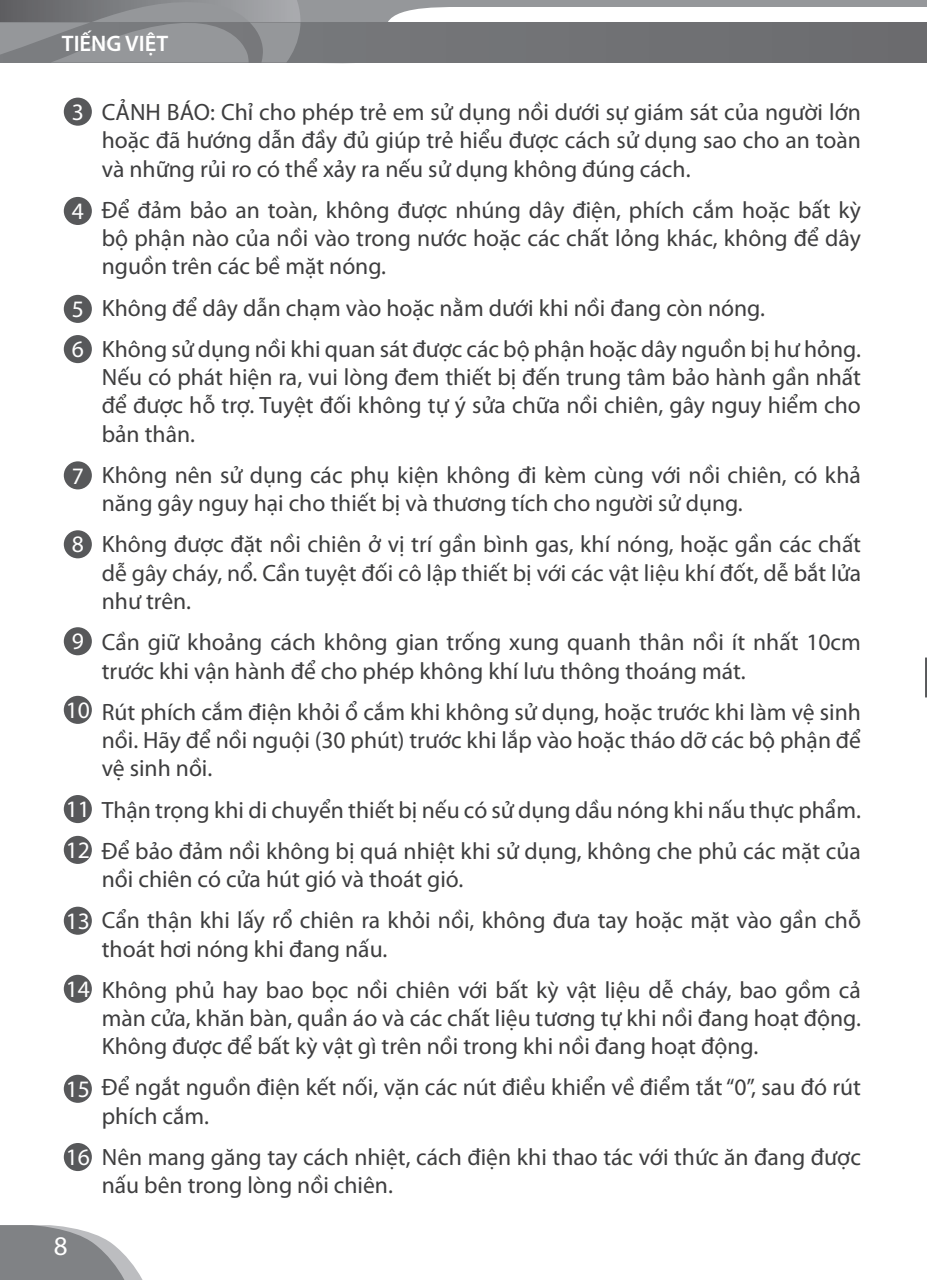
<style>
.page{position:relative;width:927px;height:1280px;background:#fff}
.page>*{position:absolute;margin:0;border:0;box-sizing:border-box;transform-origin:0 0}
.t1{font:27px "Myriad Pro";color:#fff}
.t2{font:23.62px/28.3px "Myriad Pro";color:#3e3e3f}
.t3{font:23.62px/40.3px "Myriad Pro";color:#fff}
.t4{font:600 22.5px "Myriad Pro";color:#fff}
</style>
<div class="page">
<div style="left:64px;top:197px;width:28px;height:28px;background:#57585a;border-radius:50%"></div>
<div style="left:64px;top:98px;width:28px;height:28px;background:#57585a;border-radius:50%"></div>
<div style="left:64px;top:295px;width:28px;height:28px;background:#57585a;border-radius:50%"></div>
<div style="left:64px;top:335px;width:28px;height:28px;background:#57585a;border-radius:50%"></div>
<div style="left:64px;top:461px;width:28px;height:28px;background:#57585a;border-radius:50%"></div>
<div style="left:64px;top:530px;width:28px;height:28px;background:#57585a;border-radius:50%"></div>
<div style="left:64px;top:627px;width:28px;height:28px;background:#57585a;border-radius:50%"></div>
<div style="left:64px;top:696px;width:28px;height:28px;background:#57585a;border-radius:50%"></div>
<div style="left:64px;top:795px;width:28px;height:28px;background:#57585a;border-radius:50%"></div>
<div style="left:64px;top:835px;width:28px;height:29px;background:#57585a;border-radius:50%"></div>
<div style="left:64px;top:906px;width:28px;height:28px;background:#57585a;border-radius:50%"></div>
<div style="left:64px;top:974px;width:28px;height:28px;background:#57585a;border-radius:50%"></div>
<div style="left:64px;top:1074px;width:28px;height:28px;background:#57585a;border-radius:50%"></div>
<div style="left:64px;top:1142px;width:28px;height:29px;background:#57585a;border-radius:50%"></div>
<svg style="left:925px;top:657px;width:2px;height:41px"></svg>
<svg style="left:301px;top:0;width:626px;height:64px"></svg>
<div style="left:0;top:23px;width:927px;height:40px;background:#707174"></div>
<svg style="left:0;top:0;width:301px;height:63px"></svg>
<svg style="left:0;top:1225px;width:142px;height:54px"></svg>
<p class="t4" style="left:62px;top:29px;width:108px">TIẾNG VIỆT</p>
<p class="t3" style="left:72px;top:91px;width:14px">3</p>
<p class="t3" style="left:72px;top:191px;width:14px">4</p>
<p class="t3" style="left:72px;top:288px;width:14px">5<br>6</p>
<p class="t3" style="left:72px;top:455px;width:14px">7</p>
<p class="t3" style="left:72px;top:524px;width:14px">8</p>
<p class="t3" style="left:72px;top:621px;width:14px">9</p>
<p class="t3" style="left:66px;top:689px;width:26px">10</p>
<p class="t3" style="left:66px;top:788px;width:26px">11<br>12</p>
<p class="t3" style="left:66px;top:900px;width:26px">13</p>
<p class="t3" style="left:66px;top:968px;width:26px">14</p>
<p class="t3" style="left:66px;top:1068px;width:26px">15</p>
<p class="t3" style="left:66px;top:1136px;width:26px">16</p>
<p class="t2" style="left:102px;top:97px;width:761px;text-align:justify">CẢNH BÁO: Chỉ cho phép trẻ em sử dụng nồi dưới sự giám sát của người lớn hoặc đã hướng dẫn đầy đủ giúp trẻ hiểu được cách sử dụng sao cho an toàn và những rủi ro có thể xảy ra nếu sử dụng không đúng cách.</p>
<p class="t2" style="left:102px;top:195px;width:761px;text-align:justify">Để đảm bảo an toàn, không được nhúng dây điện, phích cắm hoặc bất kỳ bộ phận nào của nồi vào trong nước hoặc các chất lỏng khác, không để dây nguồn trên các bề mặt nóng.</p>
<p class="t2" style="left:102px;top:286px;width:760px;line-height:41.2px">Không để dây dẫn chạm vào hoặc nằm dưới khi nồi đang còn nóng.<br>Không sử dụng nồi khi quan sát được các bộ phận hoặc dây nguồn bị hư hỏng.</p>
<p class="t2" style="left:102px;top:362px;width:761px;text-align:justify">Nếu có phát hiện ra, vui lòng đem thiết bị đến trung tâm bảo hành gần nhất để được hỗ trợ. Tuyệt đối không tự ý sửa chữa nồi chiên, gây nguy hiểm cho bản thân.</p>
<p class="t2" style="left:102px;top:460px;width:760px">Không nên sử dụng các phụ kiện không đi kèm cùng với nồi chiên, có khả năng gây nguy hại cho thiết bị và thương tích cho người sử dụng.</p>
<p class="t2" style="left:102px;top:530px;width:761px;text-align:justify">Không được đặt nồi chiên ở vị trí gần bình gas, khí nóng, hoặc gần các chất dễ gây cháy, nổ. Cần tuyệt đối cô lập thiết bị với các vật liệu khí đốt, dễ bắt lửa như trên.</p>
<p class="t2" style="left:102px;top:627px;width:760px">Cần giữ khoảng cách không gian trống xung quanh thân nồi ít nhất 10cm trước khi vận hành để cho phép không khí lưu thông thoáng mát.</p>
<p class="t2" style="left:102px;top:697px;width:761px;text-align:justify">Rút phích cắm điện khỏi ổ cắm khi không sử dụng, hoặc trước khi làm vệ sinh nồi. Hãy để nồi nguội (30 phút) trước khi lắp vào hoặc tháo dỡ các bộ phận để vệ sinh nồi.</p>
<p class="t2" style="left:102px;top:788px;width:760px;line-height:41.2px">Thận trọng khi di chuyển thiết bị nếu có sử dụng dầu nóng khi nấu thực phẩm.<br>Để bảo đảm nồi không bị quá nhiệt khi sử dụng, không che phủ các mặt của</p>
<p class="t2" style="left:102px;top:858px;width:761px;line-height:41.2px">nồi chiên có cửa hút gió và thoát gió.<br>Cẩn thận khi lấy rổ chiên ra khỏi nồi, không đưa tay hoặc mặt vào gần chỗ</p>
<p class="t2" style="left:102px;top:927px;width:760px;line-height:41.2px">thoát hơi nóng khi đang nấu.<br>Không phủ hay bao bọc nồi chiên với bất kỳ vật liệu dễ cháy, bao gồm cả</p>
<p class="t2" style="left:102px;top:1003px;width:760px">màn cửa, khăn bàn, quần áo và các chất liệu tương tự khi nồi đang hoạt động.<br>Không được để bất kỳ vật gì trên nồi trong khi nồi đang hoạt động.</p>
<p class="t2" style="left:102px;top:1073px;width:760px">Để ngắt nguồn điện kết nối, vặn các nút điều khiển về điểm tắt “0”, sau đó rút phích cắm.</p>
<p class="t2" style="left:102px;top:1142px;width:760px">Nên mang găng tay cách nhiệt, cách điện khi thao tác với thức ăn đang được nấu bên trong lòng nồi chiên.</p>
<p class="t1" style="left:54px;top:1229px;width:15px">8</p>
</div>
